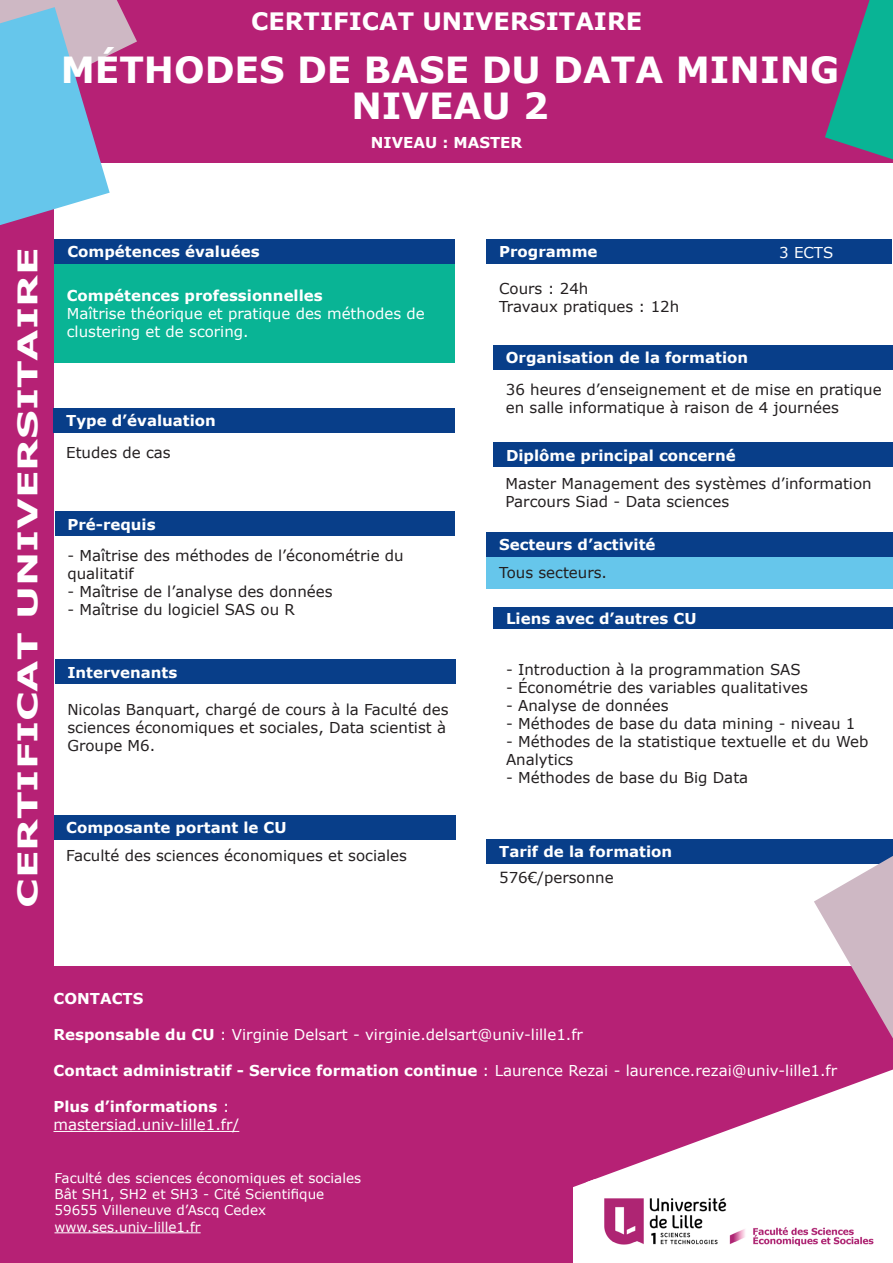
<style>
.page{position:relative;width:893px;height:1263px;background:#fff}
.page>*{position:absolute;margin:0;border:0;box-sizing:border-box;transform-origin:0 0}
.t1{font:700 36px "Verdana";color:#fff}
.t2{font:700 27px "Verdana";color:#fff;scale:1.5 1}
.t3{font:700 24px "Verdana";color:#fff}
.t4{font:15px/18px "Verdana";color:#231f20}
.t5{font:700 15px "Verdana";color:#fff}
.t6{font:15px/18px "Verdana";color:#fff}
.t7{font:13.5px "Verdana";color:#fff}
.s1{font-weight:700}
.s2{font-weight:400}
</style>
<div class="page">
<div style="left:0;top:966px;width:893px;height:297px;background:#b62175"></div>
<svg style="left:573px;top:1069px;width:320px;height:194px"></svg>
<img style="left:586px;top:1179px;width:306px;height:83px">
<div style="left:0;top:0;width:893px;height:162px;background:#b62175"></div>
<svg style="left:825px;top:0;width:68px;height:159px"></svg>
<hr style="left:54px;top:1232px;width:147px;height:1px;background:#fff">
<div style="left:493px;top:443px;width:400px;height:24px;background:#083e89"></div>
<div style="left:486px;top:239px;width:406px;height:25px;background:#083e89"></div>
<div style="left:55px;top:512px;width:399px;height:24px;background:#083e89"></div>
<div style="left:486px;top:557px;width:407px;height:32px;background:#66c6eb"></div>
<hr style="left:54px;top:1131px;width:185px;height:1px;background:#fff">
<div style="left:486px;top:839px;width:407px;height:24px;background:#083e89"></div>
<div style="left:0;top:163px;width:54px;height:830px;background:#b62175"></div>
<svg style="left:0;top:0;width:137px;height:225px"></svg>
<div style="left:54px;top:263px;width:400px;height:100px;background:#09b495"></div>
<svg style="left:814px;top:856px;width:79px;height:182px"></svg>
<div style="left:54px;top:815px;width:401px;height:24px;background:#083e89"></div>
<div style="left:55px;top:239px;width:400px;height:24px;background:#083e89"></div>
<div style="left:486px;top:532px;width:407px;height:25px;background:#083e89"></div>
<div style="left:54px;top:408px;width:401px;height:24px;background:#083e89"></div>
<div style="left:493px;top:345px;width:400px;height:25px;background:#083e89"></div>
<div style="left:55px;top:660px;width:400px;height:24px;background:#083e89"></div>
<div style="left:493px;top:608px;width:400px;height:21px;background:#083e89"></div>
<p class="t3" style="left:251px;top:5px;width:393px">CERTIFICAT UNIVERSITAIRE</p>
<p class="t1" style="left:61px;top:46px;width:780px">MÉTHODES DE BASE DU DATA MINING</p>
<p class="t1" style="left:351px;top:82px;width:199px">NIVEAU 2</p>
<p class="t5" style="left:371px;top:132px;width:153px">NIVEAU : MASTER</p>
<p class="t2" style="left:10px;top:908px;width:441px;rotate:-90deg">CERTIFICAT UNIVERSITAIRE</p>
<p class="t5" style="left:67px;top:242px;width:194px">Compétences évaluées</p>
<p class="t5" style="left:67px;top:285px;width:257px">Compétences professionnelles</p>
<p class="t6" style="left:67px;top:304px;width:360px">Maîtrise théorique et pratique des méthodes de clustering et de scoring.</p>
<p class="t5" style="left:66px;top:411px;width:151px">Type d’évaluation</p>
<p class="t4" style="left:66px;top:444px;width:106px">Etudes de cas</p>
<p class="t5" style="left:67px;top:514px;width:90px">Pré-requis</p>
<p class="t4" style="left:67px;top:547px;width:338px">- Maîtrise des méthodes de l’économétrie du</p>
<p class="t4" style="left:67px;top:565px;width:68px">qualitatif</p>
<p class="t4" style="left:67px;top:583px;width:267px">- Maîtrise de l’analyse des données</p>
<p class="t4" style="left:67px;top:601px;width:229px">- Maîtrise du logiciel SAS ou R</p>
<p class="t5" style="left:67px;top:662px;width:111px">Intervenants</p>
<p class="t4" style="left:67px;top:701px;width:383px">Nicolas Banquart, chargé de cours à la Faculté des sciences économiques et sociales, Data scientist à<br>Groupe M6.</p>
<p class="t5" style="left:66px;top:818px;width:222px">Composante portant le CU</p>
<p class="t4" style="left:66px;top:847px;width:342px">Faculté des sciences économiques et sociales</p>
<p class="t5" style="left:499px;top:242px;width:100px">Programme</p>
<p class="t4" style="left:499px;top:280px;width:91px">Cours : 24h</p>
<p class="t4" style="left:499px;top:298px;width:182px">Travaux pratiques : 12h</p>
<p class="t6" style="left:779px;top:244px;width:56px">3 ECTS</p>
<p class="t5" style="left:506px;top:348px;width:244px">Organisation de la formation</p>
<p class="t4" style="left:506px;top:381px;width:377px">36 heures d’enseignement et de mise en pratique en salle informatique à raison de 4 journées</p>
<p class="t5" style="left:506px;top:445px;width:231px">Diplôme principal concerné</p>
<p class="t4" style="left:506px;top:474px;width:368px">Master Management des systèmes d’information</p>
<p class="t4" style="left:506px;top:492px;width:225px">Parcours Siad - Data sciences</p>
<p class="t5" style="left:499px;top:535px;width:158px">Secteurs d’activité</p>
<p class="t4" style="left:499px;top:564px;width:109px">Tous secteurs.</p>
<p class="t5" style="left:506px;top:609px;width:192px">Liens avec d’autres CU</p>
<p class="t4" style="left:506px;top:660px;width:296px">- Introduction à la programmation SAS</p>
<p class="t4" style="left:506px;top:678px;width:303px">- Économétrie des variables qualitatives</p>
<p class="t4" style="left:506px;top:696px;width:164px">- Analyse de données</p>
<p class="t4" style="left:506px;top:714px;width:351px">- Méthodes de base du data mining - niveau 1</p>
<p class="t4" style="left:506px;top:732px;width:364px">- Méthodes de la statistique textuelle et du Web<br>Analytics</p>
<p class="t4" style="left:506px;top:768px;width:244px">- Méthodes de base du Big Data</p>
<p class="t5" style="left:499px;top:842px;width:175px">Tarif de la formation</p>
<p class="t4" style="left:499px;top:869px;width:116px">576€/personne</p>
<p class="t5" style="left:54px;top:989px;width:91px">CONTACTS</p>
<p class="t6" style="left:54px;top:1026px;width:531px"><span class="s1">Responsable du CU</span> : Virginie Delsart - virginie.delsart@univ-lille1.fr</p>
<p class="t5" style="left:54px;top:1061px;width:785px">Contact administratif - Service formation continue <span class="s2">: Laurence Rezai - laurence.rezai@univ-lille1.fr</span></p>
<p class="t5" style="left:54px;top:1097px;width:178px">Plus d’informations <span class="s2">:</span></p>
<p class="t6" style="left:54px;top:1116px;width:187px">mastersiad.univ-lille1.fr/</p>
<p class="t7" style="left:54px;top:1169px;width:308px">Faculté des sciences économiques et sociales</p>
<p class="t7" style="left:54px;top:1186px;width:271px">Bât SH1, SH2 et SH3 - Cité Scientifique</p>
<p class="t7" style="left:54px;top:1202px;width:213px">59655 Villeneuve d’Ascq Cedex</p>
<p class="t7" style="left:54px;top:1218px;width:148px">www.ses.univ-lille1.fr</p>
</div>
